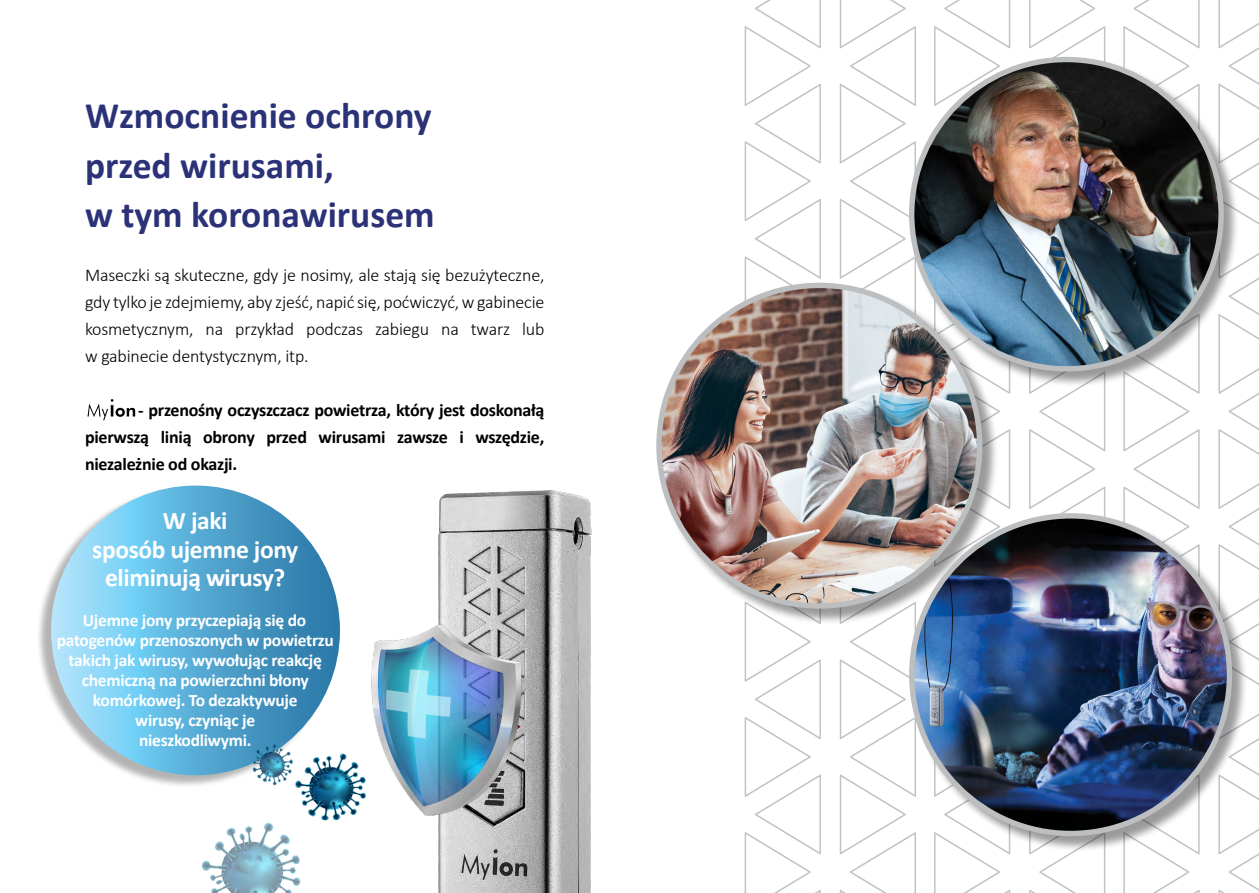
<style>
.page{position:relative;width:1259px;height:893px;background:#fff}
.page>*{position:absolute;margin:0;border:0;box-sizing:border-box;transform-origin:0 0}
.t1{font:700 37.5px/49.5px "Calibri";color:#2b3278}
.t2{font:700 25.5px/28.2px "Calibri";letter-spacing:-.015em;color:#fff;text-align:center}
.t3{font:300 18px/27px "Calibri";letter-spacing:-.01em;color:#000;text-align:justify}
.t4{font:700 18px/27px "Calibri";letter-spacing:-.015em;color:#000;text-align:justify}
.t5{font:700 17.4px/20px "Calibri";letter-spacing:-.015em;color:#fff;text-align:center}
</style>
<div class="page">
<img style="left:537px;top:490px;width:55px;height:403px">
<div style="left:36px;top:486px;width:301px;height:302px;background:#000;opacity:.3"></div>
<svg style="left:51px;top:486px;width:289px;height:289px;background:#84d3f4"></svg>
<img style="left:162px;top:485px;width:375px;height:408px">
<svg style="left:88px;top:399px;width:47px;height:21px"></svg>
<svg style="left:839px;top:0;width:77px;height:893px"></svg>
<svg style="left:744px;top:0;width:77px;height:893px"></svg>
<svg style="left:1029px;top:0;width:76px;height:893px"></svg>
<svg style="left:934px;top:0;width:76px;height:893px"></svg>
<svg style="left:1218px;top:0;width:41px;height:893px"></svg>
<svg style="left:1123px;top:0;width:76px;height:893px"></svg>
<div style="left:657px;top:284px;width:341px;height:341px;background:#000;opacity:.4"></div>
<img style="left:659px;top:285px;width:320px;height:321px;border-radius:160px">
<div style="left:910px;top:58px;width:329px;height:330px;background:#000;opacity:.4"></div>
<img style="left:911px;top:60px;width:310px;height:308px">
<div style="left:910px;top:514px;width:338px;height:338px;background:#000;opacity:.4"></div>
<img style="left:911px;top:518px;width:318px;height:313px">
<h1 class="t1" style="left:85px;top:90px;width:351px">Wzmocnienie ochrony przed wirusami,<br>w tym koronawirusem</h1>
<p class="t3" style="left:85px;top:261px;width:461px">Maseczki są skuteczne, gdy je nosimy, ale stają się bezużyteczne, gdy tylko je zdejmiemy, aby zjeść, napić się, poćwiczyć, w gabinecie kosmetycznym, na przykład podczas zabiegu na twarz lub w gabinecie dentystycznym, itp.</p>
<p class="t4" style="left:85px;top:396px;width:461px;text-indent:53px">- przenośny oczyszczacz powietrza, który jest doskonałą pierwszą linią obrony przed wirusami zawsze i wszędzie, niezależnie od okazji.</p>
<h2 class="t2" style="left:92px;top:507px;width:208px">W jaki<br>sposób ujemne jony eliminują wirusy?</h2>
<p class="t5" style="left:57px;top:610px;width:279px">Ujemne jony przyczepiają się do patogenów przenoszonych w powietrzu takich jak wirusy, wywołując reakcję chemiczną na powierzchni błony komórkowej. To dezaktywuje<br>wirusy, czyniąc je<br>nieszkodliwymi.</p>
</div>
